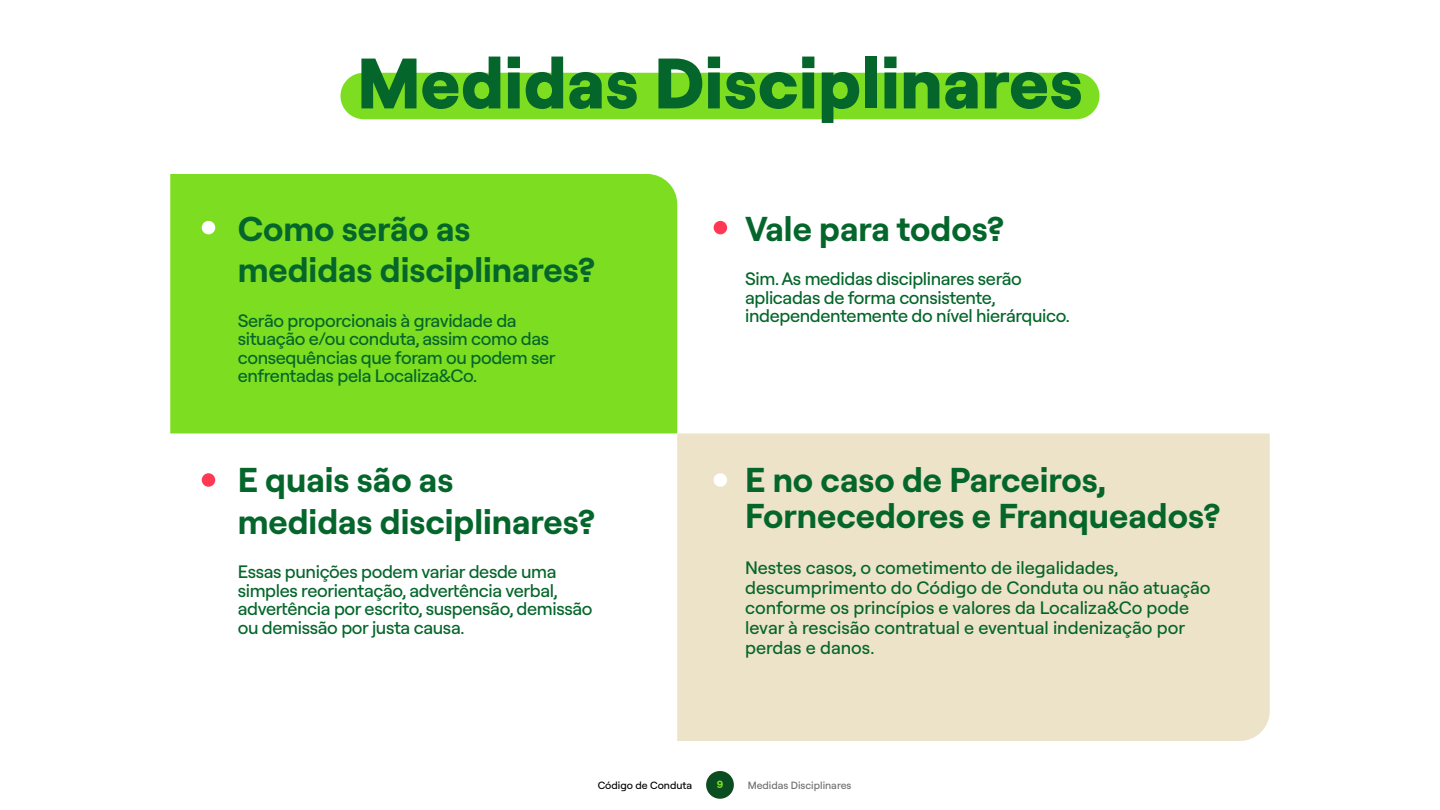
<style>
.page{position:relative;width:1440px;height:810px;background:#fff}
.page>*{position:absolute;margin:0;border:0;box-sizing:border-box;transform-origin:0 0}
.t1{font:800 71.25px "Roobert";letter-spacing:.01em;color:#05662b}
.t2{font:700 34.5px/41.4px "Roobert";color:#05662b}
.t3{font:500 18px/18.6px "Roobert";letter-spacing:-.02em;color:#05662b}
.t4{font:500 18px/20.1px "Roobert";color:#05662b}
.t5{font:500 10.5px "Roobert";color:#6e6e6e}
.t6{font:500 10.5px "Roobert";color:#000}
.t7{font:700 10.5px "Roobert";color:#7dde21}
</style>
<div class="page">
<div style="left:706px;top:771px;width:28px;height:28px;background:#0a4d21;border-radius:50%"></div>
<div style="left:340px;top:73px;width:760px;height:46px;background:#7dde21;border-radius:23px"></div>
<div style="left:677px;top:434px;width:593px;height:307px;background:#ede3c9"></div>
<div style="left:170px;top:174px;width:507px;height:260px;background:#7dde21"></div>
<div style="left:714px;top:221px;width:13px;height:13px;background:#ff3854;border-radius:50%"></div>
<div style="left:202px;top:221px;width:13px;height:13px;background:#fff;border-radius:50%"></div>
<div style="left:714px;top:473px;width:13px;height:14px;background:#fff;border-radius:50%"></div>
<div style="left:202px;top:473px;width:13px;height:14px;background:#ff3854;border-radius:50%"></div>
<h1 class="t1" style="left:357px;top:31px;width:727px">Medidas Disciplinares</h1>
<h2 class="t2" style="left:238px;top:205px;width:359px">Como serão as medidas disciplinares?</h2>
<p class="t3" style="left:238px;top:310px;width:319px">Serão proporcionais à gravidade da situação e/ou conduta, assim como das consequências que foram ou podem ser enfrentadas pela Localiza&amp;Co.</p>
<h2 class="t2" style="left:238px;top:457px;width:359px">E quais são as medidas disciplinares?</h2>
<p class="t3" style="left:238px;top:562px;width:356px">Essas punições podem variar desde uma simples reorientação, advertência verbal, advertência por escrito, suspensão, demissão ou demissão por justa causa.</p>
<h2 class="t2" style="left:745px;top:205px;width:260px">Vale para todos?</h2>
<p class="t3" style="left:745px;top:269px;width:326px">Sim. As medidas disciplinares serão aplicadas de forma consistente, independentemente do nível hierárquico.</p>
<h2 class="t2" style="left:745px;top:460px;width:477px;line-height:35.4px">E no caso de Parceiros,<br>Fornecedores e Franqueados?</h2>
<p class="t4" style="left:745px;top:556px;width:467px">Nestes casos, o cometimento de ilegalidades, descumprimento do Código de Conduta ou não atuação conforme os princípios e valores da Localiza&amp;Co pode levar à rescisão contratual e eventual indenização por perdas e danos.</p>
<p class="t6" style="left:598px;top:778px;width:96px">Código de Conduta</p>
<p class="t7" style="left:717px;top:777px;width:8px">9</p>
<p class="t5" style="left:748px;top:778px;width:105px">Medidas Disciplinares</p>
</div>
